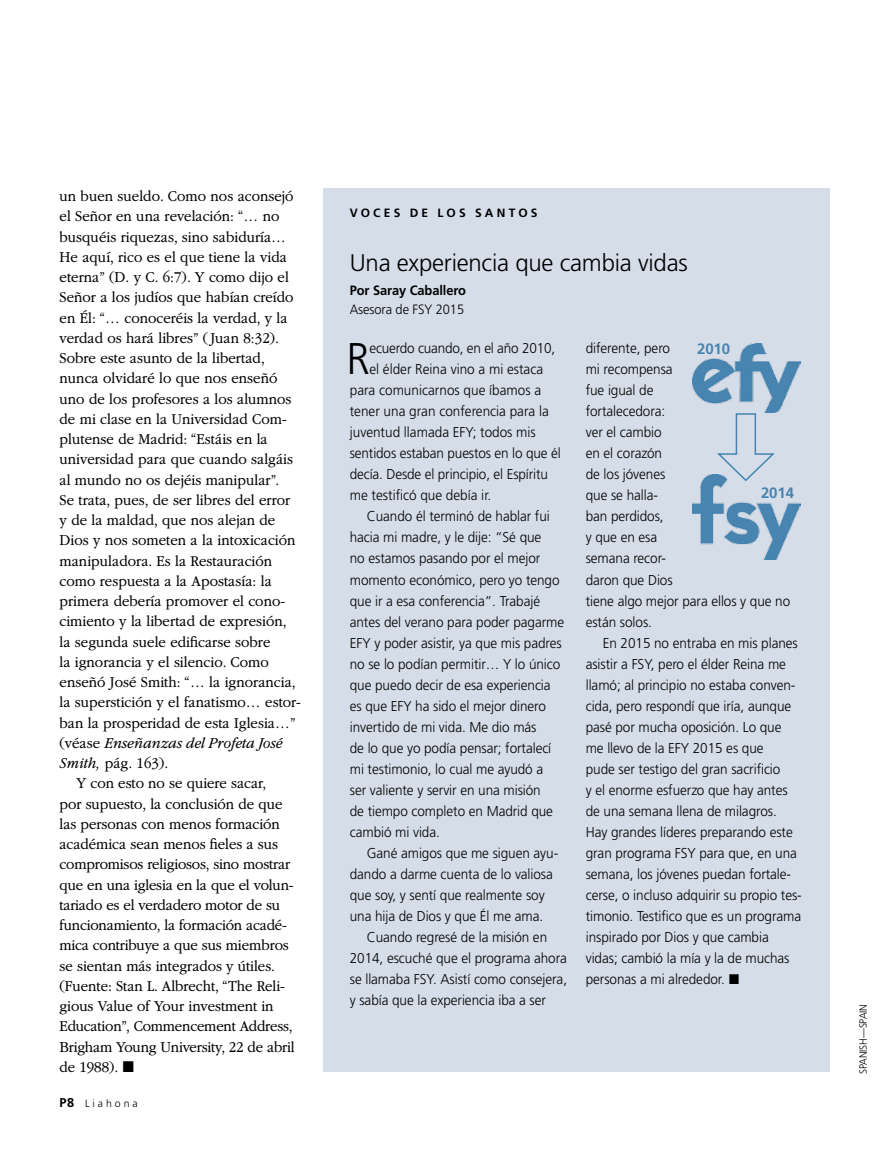
<style>
.page{position:relative;width:893px;height:1161px;background:#fff}
.page>*{position:absolute;margin:0;border:0;box-sizing:border-box;transform-origin:0 0}
.QUOTE_para_first_NEW{font:300 44.4px "Frutigerlds Lat";color:#000;scale:.95 1}
.TOPIC-1_title_NEWS_m{font:300 24px "Frutigerlds Lat";letter-spacing:-.01em;color:#000}
.ARTCL_para_NEWS{font:300 15.75px/20.2px "Garamondlds Lat Plus";color:#000;scale:.95 1}
.FIGimg_title{font:700 15px "Frutigerlds Lat";letter-spacing:-.01em;color:#4685b1}
.Quote_para_NEWS{font:300 14.25px/21px "Frutigerlds Lat";letter-spacing:-.005em;color:#000;scale:.95 1}
.QUOTE_para_first_NEW-2{font:300 14.25px "Frutigerlds Lat";color:#000;scale:.95 1}
.ARTCL-BY_para_first{font:700 13.5px "Frutigerlds Lat";letter-spacing:-.005em;color:#000;scale:.95 1}
.ARTCL-BY_para{font:300 13.5px "Frutigerlds Lat";letter-spacing:-.005em;color:#000;scale:.95 1}
.ARTCL_seriesTitle{font:700 12px "Frutigerlds Lat";letter-spacing:.26em;color:#000}
.FIGimg-CRDT_para_FL{font:300 10.5px "Frutigerlds Lat";letter-spacing:-.01em;color:#000;scale:.95 1}
.FIGimg-CRDT_para_FL-2{font:300 10.5px "Frutigerlds Lat";letter-spacing:.28em;color:#000}
.s1{font-style:italic}
.s2{font-weight:700;font-size:12.75px}
</style>
<div class="page">
<div style="left:323px;top:188px;width:506px;height:884px;background:#d5dde9"></div>
<svg style="left:717px;top:412px;width:60px;height:62px"></svg>
<img style="left:692px;top:343px;width:108px;height:69px">
<img style="left:692px;top:474px;width:108px;height:85px">
<p class="ARTCL_para_NEWS" style="left:60px;top:186px;width:256px">un buen sueldo. Como nos aconsejó el Señor en una revelación: “… no busquéis riquezas, sino sabiduría… He aquí, rico es el que tiene la vida eterna” (D. y C. 6:7). Y como dijo el Señor a los judíos que habían creído en Él: “… conoceréis la verdad, y la verdad os hará libres” ( Juan 8:32).<br>Sobre este asunto de la libertad, nunca olvidaré lo que nos enseñó uno de los profesores a los alumnos de mi clase en la Universidad Com&shy;plutense de Madrid: “Estáis en la universidad para que cuando salgáis al mundo no os dejéis manipular”.<br>Se trata, pues, de ser libres del error y de la maldad, que nos alejan de Dios y nos someten a la intoxicación manipuladora. Es la Restauración como respuesta a la Apostasía: la primera debería promover el cono&shy;cimiento y la libertad de expresión, la segunda suele edificarse sobre<br>la ignorancia y el silencio. Como enseñó José Smith: “… la ignorancia, la superstición y el fanatismo… estor&shy;ban la prosperidad de esta Iglesia…” (véase <span class="s1">Enseñanzas del Profeta José Smith,</span> pág. 163).</p>
<p class="ARTCL_para_NEWS" style="left:60px;top:773px;width:249px;text-indent:17px">Y con esto no se quiere sacar,<br>por supuesto, la conclusión de que las personas con menos formación académica sean menos fieles a sus compromisos religiosos, sino mostrar que en una iglesia en la que el volun&shy;tariado es el verdadero motor de su funcionamiento, la formación acadé&shy;mica contribuye a que sus miembros se sientan más integrados y útiles. (Fuente: Stan L. Albrecht, “The Reli&shy;gious Value of Your investment in Education”, Commencement Address, Brigham Young University, 22 de abril de 1988). ◼</p>
<p class="FIGimg-CRDT_para_FL-2" style="left:60px;top:1095px;width:80px"><span class="s2">P8</span> Liahona</p>
<p class="ARTCL_seriesTitle" style="left:350px;top:204px;width:189px">VOCES DE LOS SANTOS</p>
<p class="TOPIC-1_title_NEWS_m" style="left:350px;top:246px;width:339px">Una experiencia que cambia vidas</p>
<p class="ARTCL-BY_para_first" style="left:350px;top:280px;width:124px">Por Saray Caballero</p>
<p class="ARTCL-BY_para" style="left:350px;top:300px;width:122px">Asesora de FSY 2015</p>
<p class="QUOTE_para_first_NEW" style="left:347px;top:327px;width:26px">R</p>
<p class="QUOTE_para_first_NEW-2" style="left:369px;top:338px;width:197px">ecuerdo cuando, en el año 2010,</p>
<p class="Quote_para_NEWS" style="left:586px;top:338px;width:217px">diferente, pero<br>mi recompensa<br>fue igual de<br>fortalecedora:<br>ver el cambio<br>en el corazón<br>de los jóvenes<br>que se halla-<br>ban perdidos,<br>y que en esa<br>semana recor-<br>daron que Dios<br>tiene algo mejor para ellos y que no están solos.</p>
<p class="Quote_para_NEWS" style="left:586px;top:632px;width:229px;text-indent:17px">En 2015 no entraba en mis planes asistir a FSY, pero el élder Reina me llamó; al principio no estaba conven&shy;cida, pero respondí que iría, aunque pasé por mucha oposición. Lo que me llevo de la EFY 2015 es que<br>pude ser testigo del gran sacrificio<br>y el enorme esfuerzo que hay antes de una semana llena de milagros.<br>Hay grandes líderes preparando este gran programa FSY para que, en una semana, los jóvenes puedan fortale&shy;cerse, o incluso adquirir su propio tes&shy;timonio. Testifico que es un programa inspirado por Dios y que cambia vidas; cambió la mía y la de muchas personas a mi alrededor. ◼</p>
<p class="FIGimg_title" style="left:697px;top:337px;width:34px">2010</p>
<p class="QUOTE_para_first_NEW-2" style="left:369px;top:359px;width:184px">el élder Reina vino a mi estaca</p>
<p class="QUOTE_para_first_NEW-2" style="left:350px;top:380px;width:203px">para comunicarnos que íbamos a</p>
<p class="QUOTE_para_first_NEW-2" style="left:350px;top:401px;width:211px">tener una gran conferencia para la</p>
<p class="QUOTE_para_first_NEW-2" style="left:350px;top:422px;width:197px">juventud llamada EFY; todos mis</p>
<p class="QUOTE_para_first_NEW-2" style="left:350px;top:443px;width:224px">sentidos estaban puestos en lo que él</p>
<p class="QUOTE_para_first_NEW-2" style="left:350px;top:464px;width:210px">decía. Desde el principio, el Espíritu</p>
<p class="QUOTE_para_first_NEW-2" style="left:350px;top:485px;width:150px">me testificó que debía ir.</p>
<p class="Quote_para_NEWS" style="left:350px;top:506px;width:227px;text-indent:17px">Cuando él terminó de hablar fui hacia mi madre, y le dije: “Sé que<br>no estamos pasando por el mejor momento económico, pero yo tengo que ir a esa conferencia”. Trabajé antes del verano para poder pagarme<br>EFY y poder asistir, ya que mis padres no se lo podían permitir… Y lo único que puedo decir de esa experiencia es que EFY ha sido el mejor dinero invertido de mi vida. Me dio más<br>de lo que yo podía pensar; fortalecí mi testimonio, lo cual me ayudó a<br>ser valiente y servir en una misión<br>de tiempo completo en Madrid que cambió mi vida.</p>
<p class="Quote_para_NEWS" style="left:350px;top:842px;width:221px;text-indent:17px">Gané amigos que me siguen ayu&shy;dando a darme cuenta de lo valiosa que soy, y sentí que realmente soy una hija de Dios y que Él me ama.</p>
<p class="Quote_para_NEWS" style="left:350px;top:926px;width:230px;text-indent:17px">Cuando regresé de la misión en 2014, escuché que el programa ahora se llamaba FSY. Asistí como consejera, y sabía que la experiencia iba a ser</p>
<p class="FIGimg_title" style="left:761px;top:481px;width:34px">2014</p>
<p class="FIGimg-CRDT_para_FL" style="left:855px;top:1074px;width:75px;rotate:-90deg">SPANISH—SPAIN</p>
</div>
